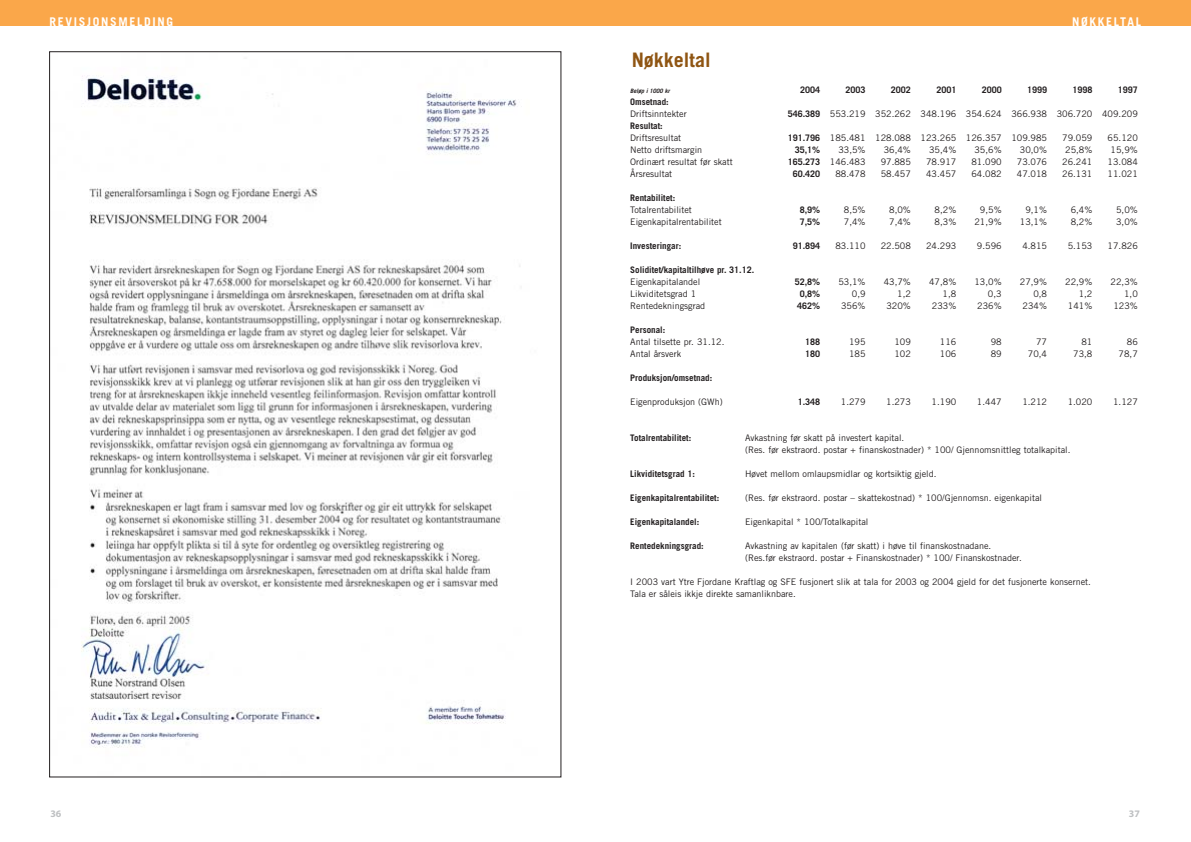
<style>
.page{position:relative;width:1191px;height:842px;background:#fff}
.page>*{position:absolute;margin:0;border:0;box-sizing:border-box;transform-origin:0 0}
.t1{font:700 20px "Trade Gothic";color:#8f5513}
.t2{font:700 12px "Trade Gothic";letter-spacing:.14em;color:#fff}
.t3{font:700 10px "Myriad";color:#bec0c2}
.t4{font:9px/12px "Trade Gothic";color:#231f20}
.t5{font:700 9px "Trade Gothic";color:#231f20}
.t6{font:italic 700 6px "Trade Gothic";color:#231f20}
.s1{font-weight:700}
.s2{font-weight:400}
</style>
<div class="page">
<div style="left:595px;top:0;width:595px;height:26px;background:#faa74a"></div>
<div style="left:0;top:0;width:595px;height:26px;background:#faa74a"></div>
<img style="left:81px;top:75px;width:439px;height:673px">
<h2 class="t2" style="left:49px;top:17px;width:125px">REVISJONSMELDING</h2>
<h2 class="t2" style="left:1072px;top:17px;width:70px">NØKKELTAL</h2>
<h1 class="t1" style="left:631px;top:52px;width:80px">Nøkkeltal</h1>
<p class="t6" style="left:630px;top:89px;width:42px">Beløp i 1000 kr</p>
<p class="t5" style="left:800px;top:86px;width:22px">2004</p>
<p class="t5" style="left:845px;top:86px;width:22px">2003</p>
<p class="t5" style="left:891px;top:86px;width:22px">2002</p>
<p class="t5" style="left:936px;top:86px;width:22px">2001</p>
<p class="t5" style="left:981px;top:86px;width:22px">2000</p>
<p class="t5" style="left:1027px;top:86px;width:22px">1999</p>
<p class="t5" style="left:1072px;top:86px;width:22px">1998</p>
<p class="t5" style="left:1117px;top:86px;width:22px">1997</p>
<p class="t5" style="left:630px;top:98px;width:40px">Omsetnad:</p>
<p class="t4" style="left:630px;top:109px;width:58px">Driftsinntekter</p>
<p class="t4" style="left:787px;top:109px;width:351px"><span class="s1">546.389</span> 553.219 352.262 348.196 354.624 366.938 306.720 409.209</p>
<p class="t5" style="left:630px;top:122px;width:34px">Resultat:</p>
<p class="t4" style="left:630px;top:133px;width:52px">Driftsresultat</p>
<p class="t4" style="left:787px;top:133px;width:261px"><span class="s1">191.796</span> 185.481 128.088 123.265 126.357 109.985</p>
<p class="t4" style="left:1062px;top:133px;width:32px">79.059</p>
<p class="t4" style="left:1107px;top:133px;width:32px">65.120</p>
<p class="t4" style="left:630px;top:145px;width:73px">Netto driftsmargin</p>
<p class="t5" style="left:794px;top:146px;width:27px">35,1%</p>
<p class="t4" style="left:838px;top:145px;width:29px">33,5%</p>
<p class="t4" style="left:883px;top:145px;width:29px">36,4%</p>
<p class="t4" style="left:929px;top:145px;width:29px">35,4%</p>
<p class="t4" style="left:974px;top:145px;width:29px">35,6%</p>
<p class="t4" style="left:1019px;top:145px;width:29px">30,0%</p>
<p class="t4" style="left:1065px;top:145px;width:29px">25,8%</p>
<p class="t4" style="left:1110px;top:145px;width:29px">15,9%</p>
<p class="t4" style="left:630px;top:157px;width:104px">Ordinært resultat før skatt</p>
<p class="t5" style="left:787px;top:158px;width:79px">165.273 <span class="s2">146.483</span></p>
<p class="t4" style="left:880px;top:157px;width:32px">97.885</p>
<p class="t4" style="left:926px;top:157px;width:32px">78.917</p>
<p class="t4" style="left:971px;top:157px;width:32px">81.090</p>
<p class="t4" style="left:1016px;top:157px;width:32px">73.076</p>
<p class="t4" style="left:1062px;top:157px;width:32px">26.241</p>
<p class="t4" style="left:1107px;top:157px;width:32px">13.084</p>
<p class="t4" style="left:630px;top:169px;width:43px">Årsresultat</p>
<p class="t5" style="left:792px;top:170px;width:29px">60.420</p>
<p class="t4" style="left:835px;top:169px;width:32px">88.478</p>
<p class="t4" style="left:880px;top:169px;width:32px">58.457</p>
<p class="t4" style="left:926px;top:169px;width:32px">43.457</p>
<p class="t4" style="left:971px;top:169px;width:32px">64.082</p>
<p class="t4" style="left:1016px;top:169px;width:32px">47.018</p>
<p class="t4" style="left:1062px;top:169px;width:32px">26.131</p>
<p class="t4" style="left:1107px;top:169px;width:32px">11.021</p>
<p class="t5" style="left:630px;top:194px;width:47px">Rentabilitet:</p>
<p class="t4" style="left:630px;top:205px;width:63px">Totalrentabilitet</p>
<p class="t5" style="left:799px;top:206px;width:22px">8,9%</p>
<p class="t4" style="left:844px;top:205px;width:23px">8,5%</p>
<p class="t4" style="left:889px;top:205px;width:23px">8,0%</p>
<p class="t4" style="left:934px;top:205px;width:23px">8,2%</p>
<p class="t4" style="left:980px;top:205px;width:23px">9,5%</p>
<p class="t4" style="left:1025px;top:205px;width:23px">9,1%</p>
<p class="t4" style="left:1070px;top:205px;width:23px">6,4%</p>
<p class="t4" style="left:1116px;top:205px;width:23px">5,0%</p>
<p class="t4" style="left:630px;top:217px;width:93px">Eigenkapitalrentabilitet</p>
<p class="t5" style="left:799px;top:218px;width:22px">7,5%</p>
<p class="t4" style="left:844px;top:217px;width:23px">7,4%</p>
<p class="t4" style="left:889px;top:217px;width:23px">7,4%</p>
<p class="t4" style="left:934px;top:217px;width:23px">8,3%</p>
<p class="t4" style="left:974px;top:217px;width:29px">21,9%</p>
<p class="t4" style="left:1019px;top:217px;width:29px">13,1%</p>
<p class="t4" style="left:1070px;top:217px;width:23px">8,2%</p>
<p class="t4" style="left:1116px;top:217px;width:23px">3,0%</p>
<p class="t5" style="left:630px;top:242px;width:52px">Investeringar:</p>
<p class="t5" style="left:792px;top:242px;width:29px">91.894</p>
<p class="t4" style="left:835px;top:241px;width:32px">83.110</p>
<p class="t4" style="left:880px;top:241px;width:32px">22.508</p>
<p class="t4" style="left:926px;top:241px;width:32px">24.293</p>
<p class="t4" style="left:977px;top:241px;width:26px">9.596</p>
<p class="t4" style="left:1022px;top:241px;width:26px">4.815</p>
<p class="t4" style="left:1067px;top:241px;width:26px">5.153</p>
<p class="t4" style="left:1107px;top:241px;width:32px">17.826</p>
<p class="t5" style="left:630px;top:266px;width:126px">Soliditet/kapitaltilhøve pr. 31.12.</p>
<p class="t4" style="left:630px;top:277px;width:72px">Eigenkapitalandel</p>
<p class="t5" style="left:794px;top:278px;width:27px">52,8%</p>
<p class="t4" style="left:838px;top:277px;width:29px">53,1%</p>
<p class="t4" style="left:883px;top:277px;width:29px">43,7%</p>
<p class="t4" style="left:929px;top:277px;width:29px">47,8%</p>
<p class="t4" style="left:974px;top:277px;width:29px">13,0%</p>
<p class="t4" style="left:1019px;top:277px;width:29px">27,9%</p>
<p class="t4" style="left:1065px;top:277px;width:29px">22,9%</p>
<p class="t4" style="left:1110px;top:277px;width:29px">22,3%</p>
<p class="t4" style="left:630px;top:289px;width:68px">Likviditetsgrad 1</p>
<p class="t5" style="left:799px;top:290px;width:22px">0,8%</p>
<p class="t4" style="left:852px;top:289px;width:15px">0,9</p>
<p class="t4" style="left:897px;top:289px;width:15px">1,2</p>
<p class="t4" style="left:942px;top:289px;width:15px">1,8</p>
<p class="t4" style="left:988px;top:289px;width:15px">0,3</p>
<p class="t4" style="left:1033px;top:289px;width:15px">0,8</p>
<p class="t4" style="left:1078px;top:289px;width:15px">1,2</p>
<p class="t4" style="left:1124px;top:289px;width:15px">1,0</p>
<p class="t4" style="left:630px;top:301px;width:77px">Rentedekningsgrad</p>
<p class="t5" style="left:797px;top:302px;width:25px">462%</p>
<p class="t4" style="left:841px;top:301px;width:26px">356%</p>
<p class="t4" style="left:886px;top:301px;width:26px">320%</p>
<p class="t4" style="left:932px;top:301px;width:26px">233%</p>
<p class="t4" style="left:977px;top:301px;width:26px">236%</p>
<p class="t4" style="left:1022px;top:301px;width:26px">234%</p>
<p class="t4" style="left:1068px;top:301px;width:26px">141%</p>
<p class="t4" style="left:1113px;top:301px;width:26px">123%</p>
<p class="t5" style="left:630px;top:326px;width:36px">Personal:</p>
<p class="t4" style="left:630px;top:337px;width:96px">Antal tilsette pr. 31.12.</p>
<p class="t5" style="left:805px;top:338px;width:17px">188</p>
<p class="t4" style="left:849px;top:337px;width:18px">195</p>
<p class="t4" style="left:894px;top:337px;width:18px">109</p>
<p class="t4" style="left:940px;top:337px;width:18px">116</p>
<p class="t4" style="left:990px;top:337px;width:12px">98</p>
<p class="t4" style="left:1036px;top:337px;width:12px">77</p>
<p class="t4" style="left:1081px;top:337px;width:12px">81</p>
<p class="t4" style="left:1126px;top:337px;width:12px">86</p>
<p class="t4" style="left:630px;top:349px;width:52px">Antal årsverk</p>
<p class="t5" style="left:805px;top:350px;width:17px">180</p>
<p class="t4" style="left:849px;top:349px;width:18px">185</p>
<p class="t4" style="left:894px;top:349px;width:18px">102</p>
<p class="t4" style="left:940px;top:349px;width:18px">106</p>
<p class="t4" style="left:990px;top:349px;width:12px">89</p>
<p class="t4" style="left:1027px;top:349px;width:21px">70,4</p>
<p class="t4" style="left:1073px;top:349px;width:21px">73,8</p>
<p class="t4" style="left:1118px;top:349px;width:21px">78,7</p>
<p class="t5" style="left:630px;top:374px;width:83px">Produksjon/omsetnad:</p>
<p class="t4" style="left:630px;top:397px;width:94px">Eigenproduksjon (GWh)</p>
<p class="t5" style="left:797px;top:398px;width:24px">1.348</p>
<p class="t4" style="left:841px;top:397px;width:26px">1.279</p>
<p class="t4" style="left:886px;top:397px;width:26px">1.273</p>
<p class="t4" style="left:931px;top:397px;width:26px">1.190</p>
<p class="t4" style="left:977px;top:397px;width:26px">1.447</p>
<p class="t4" style="left:1022px;top:397px;width:26px">1.212</p>
<p class="t4" style="left:1067px;top:397px;width:26px">1.020</p>
<p class="t4" style="left:1113px;top:397px;width:26px">1.127</p>
<p class="t5" style="left:630px;top:434px;width:63px">Totalrentabilitet:</p>
<p class="t4" style="left:745px;top:433px;width:327px">Avkastning før skatt på investert kapital.<br>(Res. før ekstraord. postar + finanskostnader) * 100/ Gjennomsnittleg totalkapital.</p>
<p class="t5" style="left:630px;top:470px;width:66px">Likviditetsgrad 1:</p>
<p class="t4" style="left:745px;top:469px;width:193px">Høvet mellom omlaupsmidlar og kortsiktig gjeld.</p>
<p class="t5" style="left:630px;top:494px;width:90px">Eigenkapitalrentabilitet:</p>
<p class="t4" style="left:745px;top:493px;width:298px">(Res. før ekstraord. postar – skattekostnad) * 100/Gjennomsn. eigenkapital</p>
<p class="t5" style="left:630px;top:518px;width:70px">Eigenkapitalandel:</p>
<p class="t4" style="left:745px;top:517px;width:125px">Eigenkapital * 100/Totalkapital</p>
<p class="t5" style="left:630px;top:542px;width:75px">Rentedekningsgrad:</p>
<p class="t4" style="left:745px;top:541px;width:278px">Avkastning av kapitalen (før skatt) i høve til finanskostnadane. (Res.før ekstraord. postar + Finanskostnader) * 100/ Finanskostnader.</p>
<p class="t4" style="left:630px;top:577px;width:462px">I 2003 vart Ytre Fjordane Kraftlag og SFE fusjonert slik at tala for 2003 og 2004 gjeld for det fusjonerte konsernet.<br>Tala er såleis ikkje direkte samanliknbare.</p>
<p class="t3" style="left:50px;top:809px;width:13px">36</p>
<p class="t3" style="left:1129px;top:809px;width:13px">37</p>
</div>
